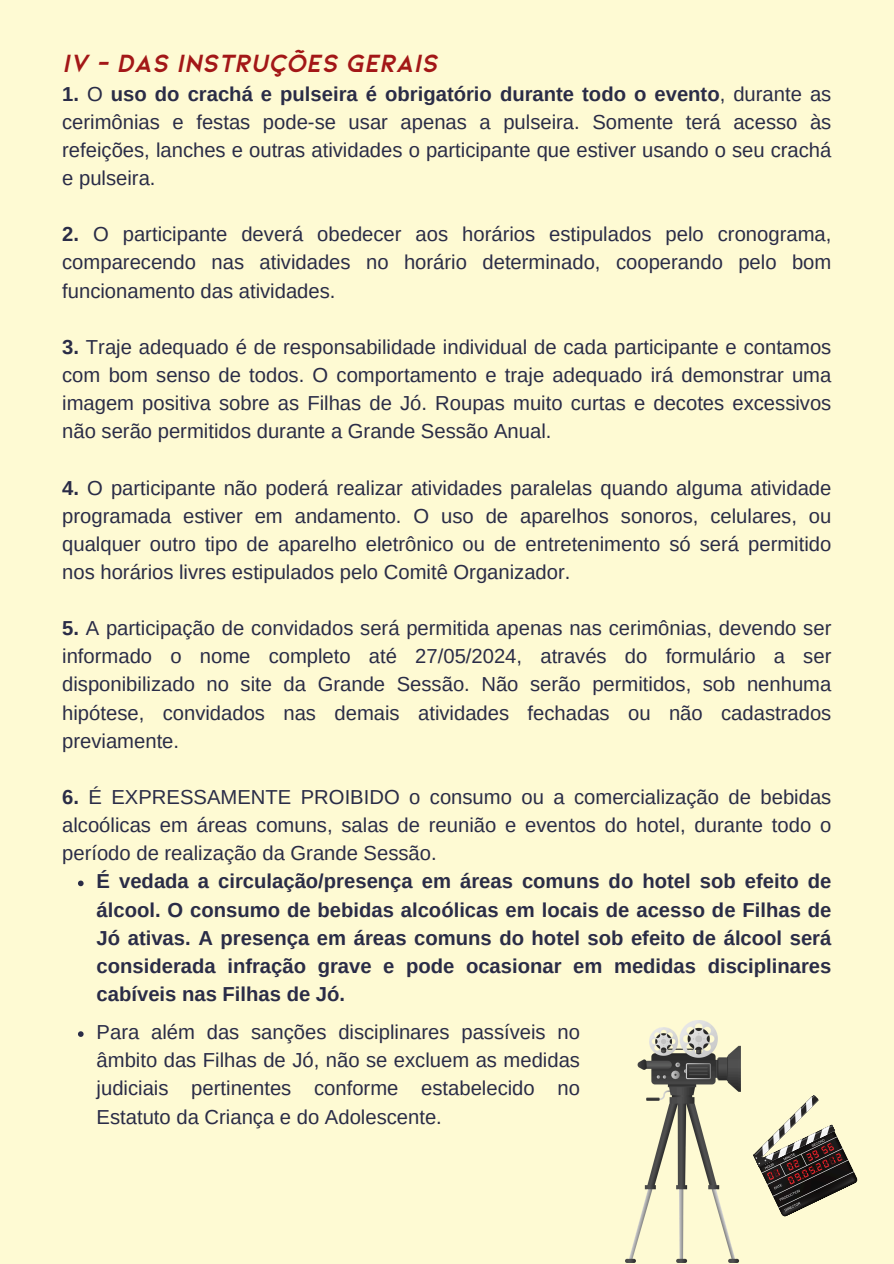
<style>
.page{position:relative;width:894px;height:1264px;background:#fff}
.page>*{position:absolute;margin:0;border:0;box-sizing:border-box;transform-origin:0 0}
.t1{font:700 26.25px "KIONA";color:#a31717}
.t2{font:20.25px/28.2px "Arimo";color:#2a2c47;text-align:justify}
.t3{font:700 20.25px/28.2px "Arimo";color:#2a2c47;text-align:justify}
.s1{font-weight:700}
</style>
<div class="page">
<div style="left:0;top:0;width:893px;height:1263px;background:#fefad3"></div>
<img style="left:625px;top:1020px;width:115px;height:242px">
<img style="left:780px;top:1170px;width:77px;height:47px">
<svg style="left:753px;top:1095px;width:100px;height:116px"></svg>
<svg style="left:78px;top:880px;width:6px;height:6px"></svg>
<svg style="left:78px;top:1031px;width:6px;height:5px"></svg>
<h1 class="t1" style="left:62px;top:46px;width:377px">IV - DAS INSTRUÇÕES GERAIS</h1>
<h1 class="t2" style="left:62px;top:79px;width:770px"><span class="s1">1.</span> O <span class="s1">uso do crachá e pulseira é obrigatório durante todo o evento</span>, durante as cerimônias e festas pode-se usar apenas a pulseira. Somente terá acesso às refeições, lanches e outras atividades o participante que estiver usando o seu crachá e pulseira.</h1>
<h1 class="t2" style="left:62px;top:220px;width:770px"><span class="s1">2.</span> O participante deverá obedecer aos horários estipulados pelo cronograma, comparecendo nas atividades no horário determinado, cooperando pelo bom funcionamento das atividades.</h1>
<h1 class="t2" style="left:62px;top:333px;width:770px"><span class="s1">3.</span> Traje adequado é de responsabilidade individual de cada participante e contamos com bom senso de todos. O comportamento e traje adequado irá demonstrar uma imagem positiva sobre as Filhas de Jó. Roupas muito curtas e decotes excessivos não serão permitidos durante a Grande Sessão Anual.</h1>
<h1 class="t2" style="left:62px;top:473px;width:770px"><span class="s1">4.</span> O participante não poderá realizar atividades paralelas quando alguma atividade programada estiver em andamento. O uso de aparelhos sonoros, celulares, ou qualquer outro tipo de aparelho eletrônico ou de entretenimento só será permitido nos horários livres estipulados pelo Comitê Organizador.</h1>
<h1 class="t2" style="left:62px;top:614px;width:770px"><span class="s1">5.</span> A participação de convidados será permitida apenas nas cerimônias, devendo ser informado o nome completo até 27/05/2024, através do formulário a ser disponibilizado no site da Grande Sessão. Não serão permitidos, sob nenhuma hipótese, convidados nas demais atividades fechadas ou não cadastrados previamente.</h1>
<p class="t2" style="left:62px;top:783px;width:770px"><span class="s1">6.</span> É EXPRESSAMENTE PROIBIDO o consumo ou a comercialização de bebidas alcoólicas em áreas comuns, salas de reunião e eventos do hotel, durante todo o período de realização da Grande Sessão.</p>
<p class="t3" style="left:97px;top:867px;width:736px">É vedada a circulação/presença em áreas comuns do hotel sob efeito de álcool. O consumo de bebidas alcoólicas em locais de acesso de Filhas de Jó ativas. A presença em áreas comuns do hotel sob efeito de álcool será considerada infração grave e pode ocasionar em medidas disciplinares cabíveis nas Filhas de Jó.</p>
<p class="t2" style="left:97px;top:1018px;width:485px">Para além das sanções disciplinares passíveis no âmbito das Filhas de Jó, não se excluem as medidas judiciais pertinentes conforme estabelecido no Estatuto da Criança e do Adolescente.</p>
</div>
